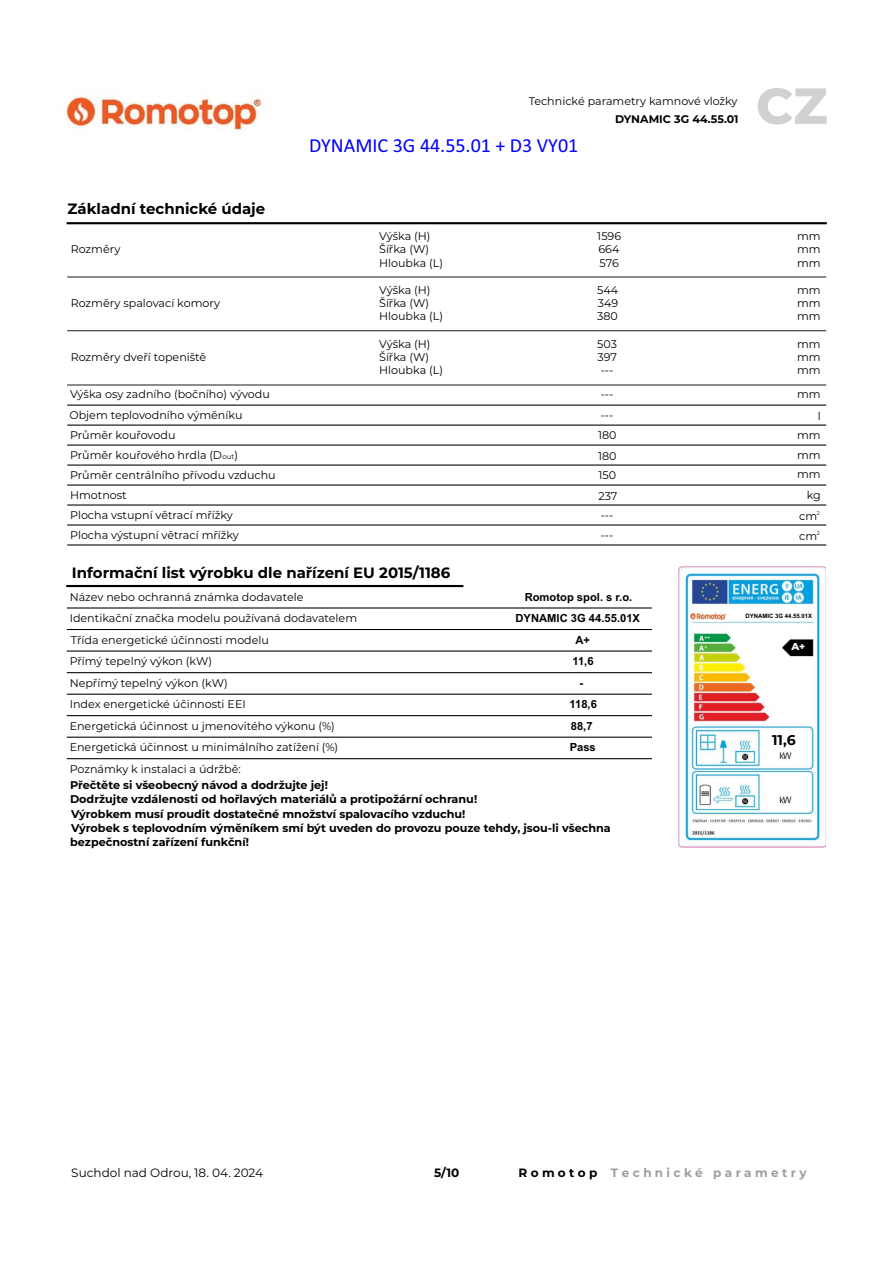
<style>
.page{position:relative;width:893px;height:1263px;background:#fff}
.page>*{position:absolute;margin:0;border:0;box-sizing:border-box;transform-origin:0 0}
.t1{font:19.95px "Calibri";color:#00f}
.t2{font:700 15px "Montserrat";color:#000}
.t3{font:700 14.1px "Montserrat";color:#000}
.t4{font:12px "Montserrat";color:#000}
.t5{font:700 12px "Montserrat";color:#9e9e9e}
.t6{font:700 12px "Montserrat";color:#000}
.t7{font:700 11.25px/14.2px "Montserrat";color:#000}
.t8{font:700 11.25px "Arial";color:#000}
.t9{font:11.1px/20px "Montserrat";color:#000}
.t10{font:700 11.1px "Montserrat";color:#000}
.t11{font:800 10.05px "Montserrat";color:#fff}
.t12{font:700 6px "Arial";color:#000}
.s1{font-size:11.25px}
.s2{font-size:7.05px}
.s3{color:#000}
</style>
<div class="page">
<svg style="left:758px;top:88px;width:69px;height:37px"></svg>
<img style="left:65px;top:96px;width:197px;height:34px">
<svg style="left:67px;top:277px;width:759px;height:1px"></svg>
<svg style="left:67px;top:330px;width:759px;height:1px"></svg>
<svg style="left:67px;top:222px;width:760px;height:2px;background:#111"></svg>
<svg style="left:67px;top:384px;width:759px;height:1px"></svg>
<svg style="left:67px;top:484px;width:759px;height:2px;background:#757575"></svg>
<svg style="left:67px;top:444px;width:759px;height:2px;background:#757575"></svg>
<svg style="left:67px;top:464px;width:759px;height:2px;background:#747474"></svg>
<svg style="left:67px;top:425px;width:759px;height:1px"></svg>
<svg style="left:67px;top:405px;width:759px;height:1px"></svg>
<svg style="left:67px;top:524px;width:759px;height:1px"></svg>
<svg style="left:67px;top:504px;width:759px;height:2px;background:#747474"></svg>
<svg style="left:67px;top:544px;width:759px;height:1px"></svg>
<svg style="left:66px;top:585px;width:397px;height:2px"></svg>
<svg style="left:67px;top:607px;width:585px;height:1px"></svg>
<svg style="left:67px;top:629px;width:585px;height:1px"></svg>
<svg style="left:67px;top:650px;width:585px;height:2px"></svg>
<svg style="left:67px;top:672px;width:585px;height:1px"></svg>
<svg style="left:67px;top:694px;width:585px;height:1px"></svg>
<svg style="left:67px;top:715px;width:585px;height:1px"></svg>
<svg style="left:67px;top:737px;width:585px;height:1px"></svg>
<svg style="left:67px;top:758px;width:585px;height:1px"></svg>
<img style="left:678px;top:566px;width:148px;height:281px">
<img style="left:690px;top:613px;width:37px;height:8px">
<p class="t9" style="left:529px;top:91px;width:210px">Technické parametry kamnové vložky</p>
<h1 class="t1" style="left:309px;top:137px;width:271px">DYNAMIC 3G 44.55.01 + D3 VY01</h1>
<p class="t10" style="left:615px;top:113px;width:125px">DYNAMIC 3G 44.55.01</p>
<h2 class="t2" style="left:68px;top:200px;width:199px">Základní technické údaje</h2>
<p class="t9" style="left:71px;top:239px;width:51px">Rozměry</p>
<p class="t9" style="left:379px;top:226px;width:53px">Výška (H)</p>
<p class="t9" style="left:379px;top:239px;width:51px">Šířka (W)</p>
<p class="t9" style="left:597px;top:226px;width:25px">1596</p>
<p class="t9" style="left:598px;top:239px;width:22px">664</p>
<p class="t9" style="left:379px;top:253px;width:65px">Hloubka (L)</p>
<p class="t9" style="left:599px;top:253px;width:21px">576</p>
<p class="t9" style="left:71px;top:293px;width:151px">Rozměry spalovací komory</p>
<p class="t9" style="left:379px;top:280px;width:53px">Výška (H)</p>
<p class="t9" style="left:379px;top:293px;width:51px">Šířka (W)</p>
<p class="t9" style="left:597px;top:280px;width:22px">544</p>
<p class="t9" style="left:598px;top:293px;width:22px">349</p>
<p class="t9" style="left:379px;top:306px;width:65px">Hloubka (L)</p>
<p class="t9" style="left:597px;top:306px;width:22px">380</p>
<p class="t9" style="left:71px;top:347px;width:137px">Rozměry dveří topeniště</p>
<p class="t9" style="left:379px;top:334px;width:53px">Výška (H)</p>
<p class="t9" style="left:379px;top:347px;width:51px">Šířka (W)</p>
<p class="t9" style="left:597px;top:334px;width:21px">503</p>
<p class="t9" style="left:597px;top:347px;width:21px">397</p>
<p class="t9" style="left:379px;top:360px;width:65px">Hloubka (L)</p>
<p class="t9" style="left:601px;top:360px;width:14px">---</p>
<p class="t9" style="left:70px;top:384px;width:201px">Výška osy zadního (bočního) vývodu</p>
<p class="t9" style="left:601px;top:384px;width:14px">---</p>
<p class="t9" style="left:69px;top:405px;width:208px">Objem teplovodního výměníku<br>Průměr kouřovodu<br>Průměr kouřového hrdla <span class="s1">(D</span><span class="s2">out</span><span class="s1">)<br></span>Průměr centrálního přívodu vzduchu<br>Hmotnost<br>Plocha vstupní větrací mřížky<br>Plocha výstupní větrací mřížky</p>
<p class="t9" style="left:598px;top:405px;width:20px">---<br>180</p>
<p class="t9" style="left:598px;top:464px;width:20px;line-height:20.9px">150<br>237</p>
<p class="t9" style="left:598px;top:446px;width:20px">180</p>
<p class="t9" style="left:601px;top:504px;width:14px">--- ---</p>
<h2 class="t2" style="left:72px;top:563px;width:380px">Informační list výrobku dle nařízení EU 2015/1186</h2>
<p class="t9" style="left:70px;top:587px;width:235px">Název nebo ochranná známka dodavatele</p>
<p class="t8" style="left:525px;top:592px;width:109px">Romotop spol. s r.o.</p>
<p class="t9" style="left:70px;top:608px;width:289px">Identikační značka modelu používaná dodavatelem</p>
<p class="t8" style="left:516px;top:614px;width:126px">DYNAMIC 3G 44.55.01X</p>
<p class="t9" style="left:71px;top:630px;width:200px">Třída energetické účinnosti modelu</p>
<p class="t8" style="left:576px;top:635px;width:16px">A+</p>
<p class="t9" style="left:70px;top:651px;width:144px">Přímý tepelný výkon (kW)</p>
<p class="t8" style="left:572px;top:657px;width:23px">11,6</p>
<p class="t9" style="left:70px;top:673px;width:159px">Nepřímý tepelný výkon (kW)</p>
<p class="t8" style="left:579px;top:679px;width:5px">-</p>
<p class="t9" style="left:70px;top:694px;width:178px">Index energetické účinnosti EEI</p>
<p class="t8" style="left:569px;top:700px;width:29px">118,6</p>
<p class="t9" style="left:70px;top:716px;width:267px">Energetická účinnost u jmenovitého výkonu (%)</p>
<p class="t8" style="left:571px;top:722px;width:23px">88,7</p>
<p class="t9" style="left:70px;top:737px;width:270px">Energetická účinnost u minimálního zatížení (%)</p>
<p class="t8" style="left:570px;top:743px;width:28px">Pass</p>
<p class="t9" style="left:70px;top:759px;width:173px">Poznámky k instalaci a údržbě:</p>
<p class="t7" style="left:70px;top:778px;width:542px">Přečtěte si všeobecný návod a dodržujte jej!<br>Dodržujte vzdálenosti od hořlavých materiálů a protipožární ochranu!<br>Výrobkem musí proudit dostatečné množství spalovacího vzduchu!<br>Výrobek s teplovodním výměníkem smí být uveden do provozu pouze tehdy, jsou-li všechna bezpečnostní zařízení funkční!</p>
<p class="t9" style="left:797px;top:226px;width:25px">mm</p>
<p class="t9" style="left:797px;top:239px;width:25px">mm</p>
<p class="t9" style="left:797px;top:253px;width:25px">mm</p>
<p class="t9" style="left:797px;top:280px;width:25px">mm</p>
<p class="t9" style="left:797px;top:293px;width:25px">mm</p>
<p class="t9" style="left:797px;top:306px;width:25px">mm</p>
<p class="t9" style="left:797px;top:334px;width:25px">mm</p>
<p class="t9" style="left:797px;top:347px;width:25px">mm</p>
<p class="t9" style="left:797px;top:360px;width:25px">mm</p>
<p class="t9" style="left:797px;top:383px;width:25px;line-height:22.4px;text-align:right">mm l</p>
<p class="t9" style="left:797px;top:425px;width:25px">mm mm</p>
<p class="t9" style="left:797px;top:464px;width:25px">mm</p>
<p class="t9" style="left:799px;top:505px;width:22px">cm<sup>2 </sup>cm<sup>2</sup></p>
<p class="t9" style="left:807px;top:485px;width:16px">kg</p>
<p class="t12" style="left:746px;top:614px;width:68px">DYNAMIC 3G 44.55.01X</p>
<p class="t11" style="left:791px;top:640px;width:15px">A+</p>
<p class="t3" style="left:772px;top:731px;width:25px">11,6</p>
<p class="t4" style="left:71px;top:1165px;width:193px">Suchdol nad Odrou, 18. 04. 2024</p>
<p class="t6" style="left:434px;top:1165px;width:27px">5/10</p>
<p class="t5" style="left:518px;top:1165px;width:290px"><span class="s3">R o m o t o p</span> T e c h n i c k é p a r a m e t r y</p>
</div>
